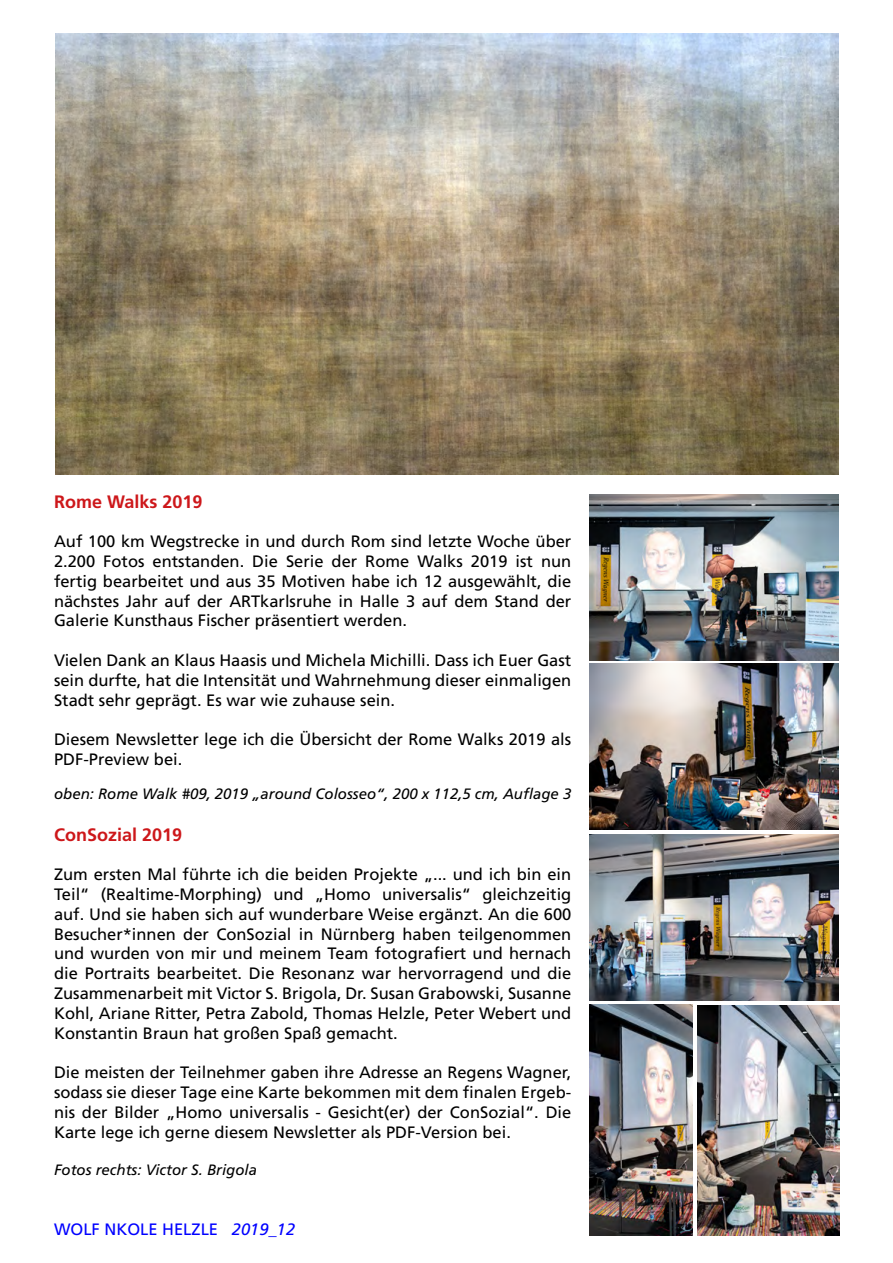
<style>
.page{position:relative;width:893px;height:1263px;background:#fff}
.page>*{position:absolute;margin:0;border:0;box-sizing:border-box;transform-origin:0 0}
.t1{font:700 18px "Frutiger";color:#cd171a}
.t2{font:16.5px/19.8px "Frutiger";color:#000;text-align:justify}
.t3{font:16.5px "Frutiger";color:#00f}
.t4{font:italic 15px "Frutiger";color:#000}
.s1{font-style:italic}
</style>
<div class="page">
<img style="left:589px;top:494px;width:250px;height:166px">
<img style="left:589px;top:663px;width:250px;height:167px">
<img style="left:589px;top:1004px;width:104px;height:231px">
<img style="left:697px;top:1005px;width:142px;height:230px">
<img style="left:590px;top:835px;width:249px;height:166px">
<img style="left:55px;top:33px;width:784px;height:441px">
<p class="t1" style="left:54px;top:491px;width:150px">Rome Walks 2019</p>
<p class="t2" style="left:54px;top:531px;width:519px">Auf 100 km Wegstrecke in und durch Rom sind letzte Woche über 2.200 Fotos entstanden. Die Serie der Rome Walks 2019 ist nun fertig bearbeitet und aus 35 Motiven habe ich 12 ausgewählt, die nächstes Jahr auf der ARTkarlsruhe in Halle 3 auf dem Stand der Galerie Kunsthaus Fischer präsentiert werden.</p>
<p class="t2" style="left:54px;top:650px;width:519px">Vielen Dank an Klaus Haasis und Michela Michilli. Dass ich Euer Gast sein durfte, hat die Intensität und Wahrnehmung dieser einmaligen Stadt sehr geprägt. Es war wie zuhause sein.</p>
<p class="t2" style="left:54px;top:729px;width:519px">Diesem Newsletter lege ich die Übersicht der Rome Walks 2019 als<br>PDF-Preview bei.</p>
<p class="t4" style="left:54px;top:785px;width:519px">oben: Rome Walk #09, 2019 „around Colosseo“, 200 x 112,5 cm, Auflage 3</p>
<p class="t1" style="left:54px;top:824px;width:130px">ConSozial 2019</p>
<p class="t2" style="left:54px;top:864px;width:519px">Zum ersten Mal führte ich die beiden Projekte „... und ich bin ein Teil“ (Realtime-Morphing) und „Homo universalis“ gleichzeitig auf. Und sie haben sich auf wunderbare Weise ergänzt. An die 600<br>Besucher*innen der ConSozial in Nürnberg haben teilgenommen und wurden von mir und meinem Team fotografiert und hernach die Portraits bearbeitet. Die Resonanz war hervorragend und die Zusammenarbeit mit Victor S. Brigola, Dr. Susan Grabowski, Susanne Kohl, Ariane Ritter, Petra Zabold, Thomas Helzle, Peter Webert und Konstantin Braun hat großen Spaß gemacht.</p>
<p class="t2" style="left:54px;top:1062px;width:519px">Die meisten der Teilnehmer gaben ihre Adresse an Regens Wagner, sodass sie dieser Tage eine Karte bekommen mit dem finalen Ergeb&shy;nis der Bilder „Homo universalis - Gesicht(er) der ConSozial“. Die Karte lege ich gerne diesem Newsletter als PDF-Version bei.</p>
<p class="t4" style="left:54px;top:1161px;width:205px">Fotos rechts: Victor S. Brigola</p>
<p class="t3" style="left:54px;top:1220px;width:243px">WOLF NKOLE HELZLE <span class="s1">2019_12</span></p>
</div>
